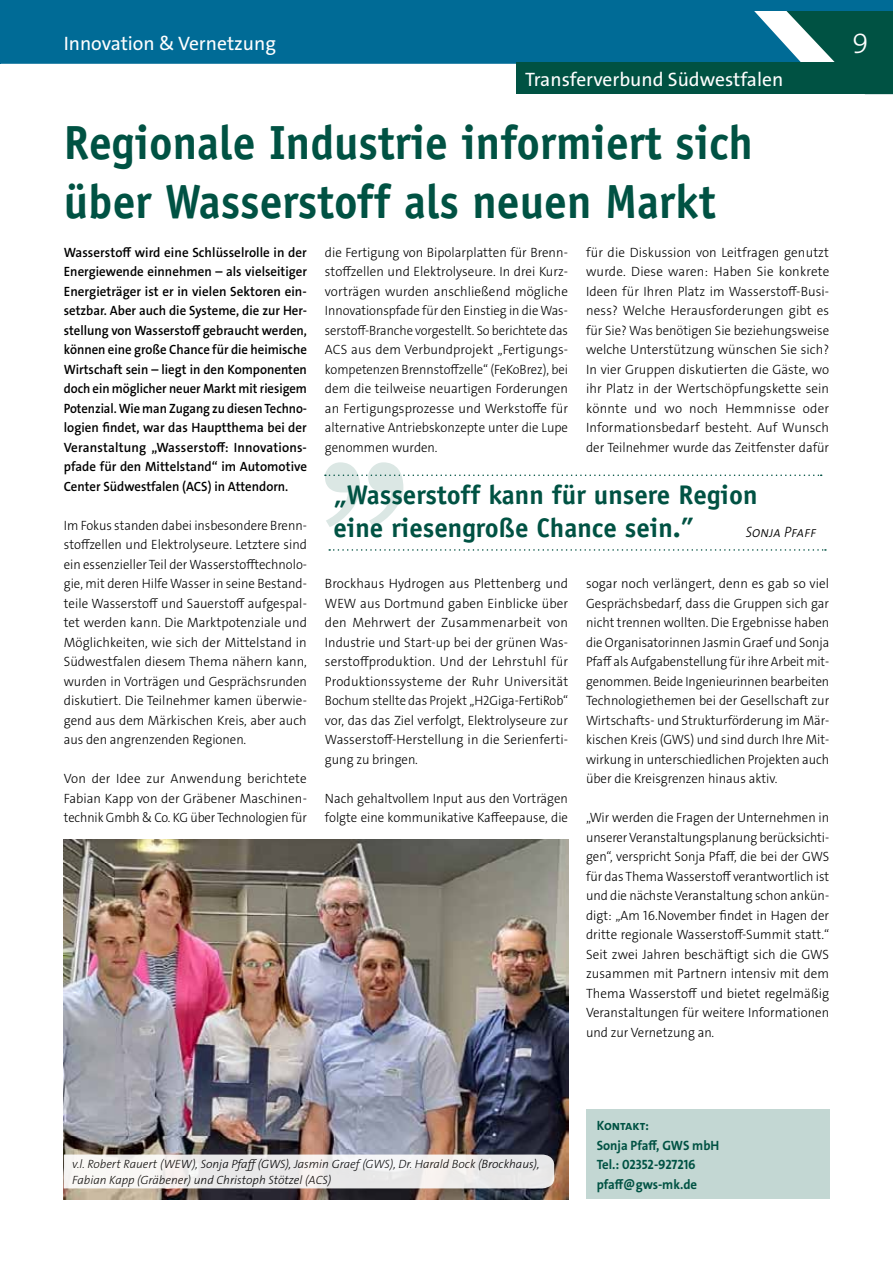
<style>
.page{position:relative;width:893px;height:1263px;background:#fff}
.page>*{position:absolute;margin:0;border:0;box-sizing:border-box;transform-origin:0 0}
.t1{font:700 48px/58.5px "Officina Sans";color:#005243;scale:.95 1}
.t2{font:28.5px "The Sans LP3 Lig";color:#fff}
.t3{font:700 27px/32.4px "Officina Sans";color:#005243}
.t4{font:19.5px "The Sans LP5 Plain";color:#fff}
.t5{font:15px "The Sans LP3 Lig IT";color:#000;scale:.95 1}
.t6{font:13.5px/19.5px "The Sans LP3 Lig";color:#000;text-align:justify}
.t7{font:13.5px/19.5px "The Sans LP3 Lig";color:#000;scale:.95 1}
.t8{font:13.5px/19.5px "The Sans LP6 Se Bld";color:#000;text-align:justify}
.t9{font:13.5px/19.5px "The Sans LP3 Lig";color:#000;text-align:justify;scale:.94 1}
.t10{font:13.5px/19.5px "The Sans LP3 Lig";color:#000;text-align:justify;scale:.96 1}
.t11{font:13.5px/19.5px "The Sans LP7 Bld";letter-spacing:-.005em;color:#005243;scale:.95 1}
.t12{font:12px/16.5px "The Sans LP3 Lig IT";color:#000}
</style>
<div class="page">
<svg style="left:802px;top:11px;width:91px;height:52px;background:#1e6659"></svg>
<div style="left:0;top:11px;width:802px;height:53px;background:#006b96"></div>
<div style="left:0;top:0;width:893px;height:11px;background:#006b96"></div>
<div style="left:517px;top:63px;width:376px;height:31px;background:#005243"></div>
<img style="left:64px;top:840px;width:504px;height:359px">
<svg style="left:64px;top:1154px;width:490px;height:34px"></svg>
<div style="left:586px;top:1109px;width:243px;height:90px;background:#c3d7d3"></div>
<svg style="left:329px;top:549px;width:497px;height:2px"></svg>
<svg style="left:325px;top:462px;width:497px;height:65px"></svg>
<h3 class="t4" style="left:64px;top:31px;width:214px">Innovation &amp; Vernetzung</h3>
<h2 class="t2" style="left:852px;top:25px;width:18px">9</h2>
<h3 class="t4" style="left:525px;top:67px;width:260px">Transferverbund Südwestfalen</h3>
<h1 class="t1" style="left:64px;top:113px;width:727px">Regionale Industrie informiert sich über Wasserstoff als neuen Markt</h1>
<p class="t8" style="left:64px;top:243px;width:245px">Wasserstoff wird eine Schlüsselrolle in der Energiewende einnehmen – als vielseitiger Energieträger ist er in vielen Sektoren ein&shy;setzbar. Aber auch die Systeme, die zur Her&shy;stellung von Wasserstoff gebraucht werden, können eine große Chance für die heimische Wirtschaft sein – liegt in den Komponenten doch ein möglicher neuer Markt mit riesigem Potenzial. Wie man Zugang zu diesen Techno&shy;logien findet, war das Hauptthema bei der Veranstaltung „Wasserstoff: Innovations&shy;pfade für den Mittelstand“ im Automotive Center Südwestfalen (ACS) in Attendorn.</p>
<p class="t9" style="left:64px;top:516px;width:260px">Im Fokus standen dabei insbesondere Brenn&shy;stoffzellen und Elektrolyseure. Letztere sind ein essenzieller Teil der Wasserstofftechnolo&shy;gie, mit deren Hilfe Wasser in seine Bestand&shy;teile Wasserstoff und Sauerstoff aufgespal&shy;tet werden kann. Die Marktpotenziale und Möglichkeiten, wie sich der Mittelstand in Südwestfalen diesem Thema nähern kann, wurden in Vorträgen und Gesprächsrunden diskutiert. Die Teilnehmer kamen überwie&shy;gend aus dem Märkischen Kreis, aber auch aus den angrenzenden Regionen.</p>
<p class="t6" style="left:64px;top:769px;width:245px">Von der Idee zur Anwendung berichtete Fabian Kapp von der Gräbener Maschinen&shy;technik Gmbh &amp; Co. KG über Technologien für</p>
<p class="t10" style="left:325px;top:243px;width:255px">die Fertigung von Bipolarplatten für Brenn&shy;stoffzellen und Elektrolyseure. In drei Kurz&shy;vorträgen wurden anschließend mögliche Innovationspfade für den Einstieg in die Was&shy;serstoff-Branche vorgestellt. So berichtete das ACS aus dem Verbundprojekt „Fertigungs&shy;kompetenzen Brennstoffzelle“ (FeKoBrez), bei dem die teilweise neuartigen Forderungen an Fertigungsprozesse und Werkstoffe für alternative Antriebskonzepte unter die Lupe genommen wurden.</p>
<p class="t6" style="left:586px;top:243px;width:245px">für die Diskussion von Leitfragen genutzt wurde. Diese waren: Haben Sie konkrete Ideen für Ihren Platz im Wasserstoff-Busi&shy;ness? Welche Herausforderungen gibt es für Sie? Was benötigen Sie beziehungsweise welche Unterstützung wünschen Sie sich?<br>In vier Gruppen diskutierten die Gäste, wo ihr Platz in der Wertschöpfungskette sein könnte und wo noch Hemmnisse oder Informationsbedarf besteht. Auf Wunsch der Teilnehmer wurde das Zeitfenster dafür</p>
<h3 class="t3" style="left:333px;top:479px;width:426px">„Wasserstoff kann für unsere Region eine riesengroße Chance sein.”</h3>
<p class="t5" style="left:746px;top:522px;width:76px">Sonja Pfaff</p>
<p class="t6" style="left:325px;top:574px;width:245px">Brockhaus Hydrogen aus Plettenberg und WEW aus Dortmund gaben Einblicke über den Mehrwert der Zusammenarbeit von Industrie und Start-up bei der grünen Was&shy;serstoffproduktion. Und der Lehrstuhl für Produktionssysteme der Ruhr Universität Bochum stellte das Projekt „H2Giga-FertiRob“ vor, das das Ziel verfolgt, Elektrolyseure zur Wasserstoff-Herstellung in die Serienferti&shy;gung zu bringen.</p>
<p class="t7" style="left:325px;top:789px;width:257px">Nach gehaltvollem Input aus den Vorträgen folgte eine kommunikative Kaffeepause, die</p>
<p class="t6" style="left:586px;top:574px;width:245px">sogar noch verlängert, denn es gab so viel Gesprächsbedarf, dass die Gruppen sich gar nicht trennen wollten. Die Ergebnisse haben die Organisatorinnen Jasmin Graef und Sonja Pfaff als Aufgabenstellung für ihre Arbeit mit&shy;genommen. Beide Ingenieurinnen bearbeiten Technologiethemen bei der Gesellschaft zur Wirtschafts- und Strukturförderung im Mär&shy;kischen Kreis (GWS) und sind durch Ihre Mit&shy;wirkung in unterschiedlichen Projekten auch über die Kreisgrenzen hinaus aktiv.</p>
<p class="t7" style="left:586px;top:808px;width:258px;text-align:justify">„Wir werden die Fragen der Unternehmen in unserer Veranstaltungsplanung berücksichti&shy;gen“, verspricht Sonja Pfaff, die bei der GWS für das Thema Wasserstoff verantwortlich ist und die nächste Veranstaltung schon ankün&shy;digt: „Am 16.November findet in Hagen der dritte regionale Wasserstoff-Summit statt.“ Seit zwei Jahren beschäftigt sich die GWS zusammen mit Partnern intensiv mit dem Thema Wasserstoff und bietet regelmäßig Veranstaltungen für weitere Informationen und zur Vernetzung an.</p>
<p class="t12" style="left:72px;top:1156px;width:469px">v.l. Robert Rauert (WEW), Sonja Pfaff (GWS), Jasmin Graef (GWS), Dr. Harald Bock (Brockhaus),<br>Fabian Kapp (Gräbener) und Christoph Stötzel (ACS)</p>
<p class="t11" style="left:597px;top:1116px;width:131px">Kontakt:<br>Sonja Pfaff, GWS mbH<br>Tel.: 02352-927216 pfaff@gws-mk.de</p>
</div>
